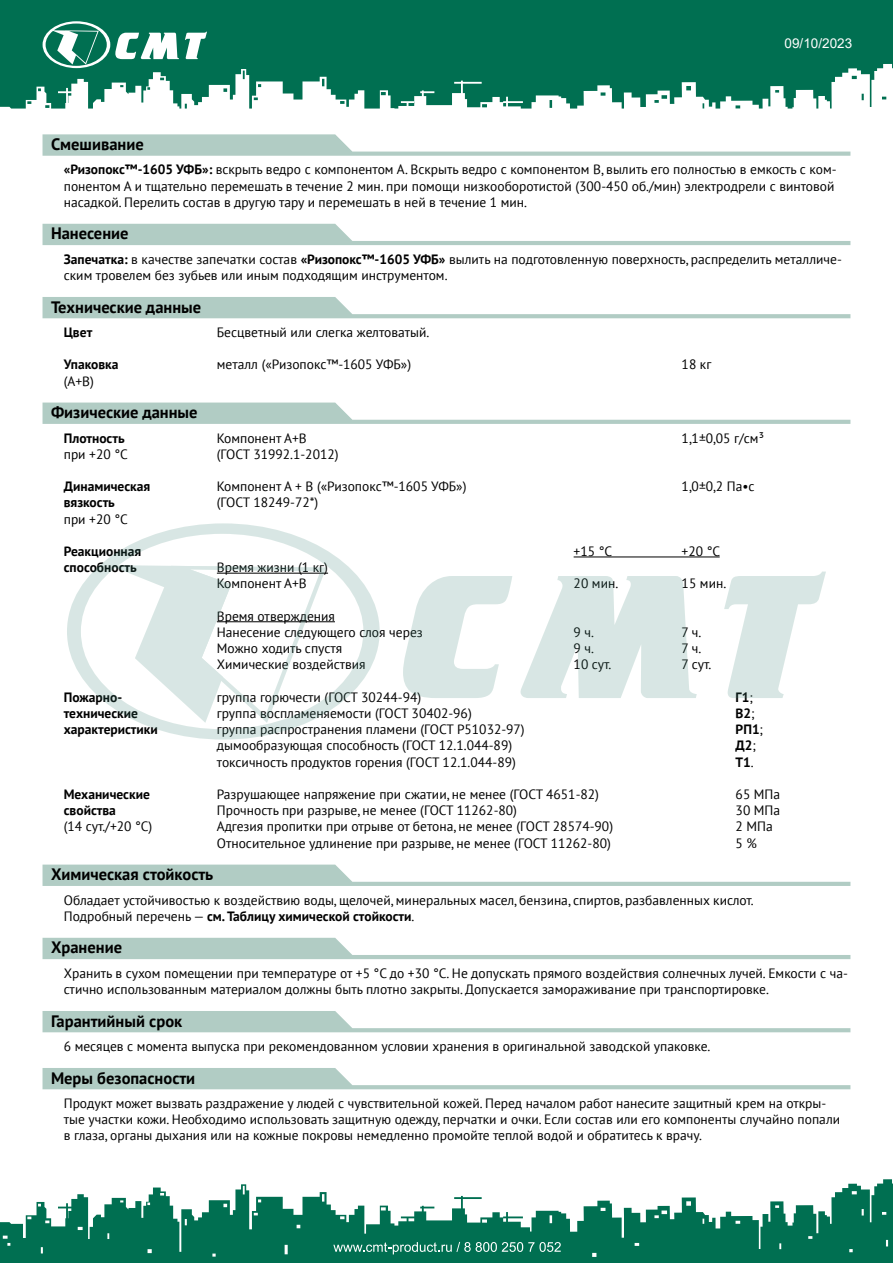
<style>
.page{position:relative;width:893px;height:1263px;background:#fff}
.page>*{position:absolute;margin:0;border:0;box-sizing:border-box;transform-origin:0 0}
.t1{font:700 16.5px "PT Sans";color:#000}
.t2{font:13.5px/16.2px "PT Sans";color:#000}
.t3{font:700 13.5px/16.2px "PT Sans";color:#000}
.t4{font:13.5px "Arial";color:#fff}
.s1{font-weight:700}
.s2{font-weight:400}
</style>
<div class="page">
<svg style="left:0;top:0;width:893px;height:109px;background:#25846a"></svg>
<svg style="left:0;top:1179px;width:893px;height:84px;fill:#006f51"></svg>
<svg style="left:185px;top:32px;width:22px;height:27px"></svg>
<svg style="left:43px;top:21px;width:136px;height:47px"></svg>
<svg style="left:333px;top:1242px;width:228px;height:12px;background:#398f78"></svg>
<svg style="left:43px;top:297px;width:807px;height:21px"></svg>
<svg style="left:43px;top:224px;width:807px;height:21px"></svg>
<svg style="left:43px;top:134px;width:807px;height:22px"></svg>
<svg style="left:43px;top:403px;width:807px;height:21px"></svg>
<hr style="left:574px;top:557px;width:146px;height:1px;background:#000">
<svg style="left:43px;top:938px;width:807px;height:21px"></svg>
<svg style="left:43px;top:1011px;width:807px;height:21px"></svg>
<svg style="left:43px;top:1068px;width:807px;height:21px"></svg>
<svg style="left:43px;top:864px;width:807px;height:22px"></svg>
<svg style="left:403px;top:576px;width:109px;height:122px"></svg>
<svg style="left:521px;top:576px;width:176px;height:122px"></svg>
<svg style="left:724px;top:572px;width:102px;height:126px"></svg>
<svg style="left:67px;top:523px;width:313px;height:217px"></svg>
<svg style="left:109px;top:565px;width:217px;height:158px"></svg>
<p class="t1" style="left:51px;top:133px;width:94px">Смешивание</p>
<p class="t4" style="left:785px;top:34px;width:69px">09/10/2023</p>
<p class="t2" style="left:64px;top:161px;width:774px"><span class="s1">«Ризопокс™-1605 УФБ»:</span> вскрыть ведро с компонентом А. Вскрыть ведро с компонентом В, вылить его полностью в емкость с ком&shy;понентом А и тщательно перемешать в течение 2 мин. при помощи низкооборотистой (300-450 об./мин) электродрели с винтовой насадкой. Перелить состав в другую тару и перемешать в ней в течение 1 мин.</p>
<p class="t1" style="left:51px;top:223px;width:79px">Нанесение</p>
<p class="t2" style="left:64px;top:251px;width:780px"><span class="s1">Запечатка:</span> в качестве запечатки состав <span class="s1">«Ризопокс™-1605 УФБ»</span> вылить на подготовленную поверхность, распределить металличе&shy;ским тровелем без зубьев или иным подходящим инструментом.</p>
<p class="t1" style="left:51px;top:296px;width:152px">Технические данные</p>
<p class="t3" style="left:64px;top:324px;width:30px">Цвет</p>
<p class="t3" style="left:64px;top:356px;width:56px">Упаковка</p>
<p class="t2" style="left:64px;top:372px;width:32px">(А+В)</p>
<p class="t1" style="left:51px;top:401px;width:148px">Физические данные</p>
<p class="t3" style="left:64px;top:429px;width:62px">Плотность</p>
<p class="t2" style="left:64px;top:446px;width:66px">при +20 °С</p>
<p class="t3" style="left:64px;top:478px;width:88px">Динамическая вязкость</p>
<p class="t2" style="left:64px;top:510px;width:66px">при +20 °С</p>
<p class="t3" style="left:64px;top:543px;width:79px">Реакционная способность</p>
<p class="t3" style="left:64px;top:689px;width:96px">Пожарно&shy;технические характеристики</p>
<p class="t3" style="left:64px;top:786px;width:88px">Механические свойства</p>
<p class="t2" style="left:64px;top:818px;width:90px">(14 сут./+20 °С)</p>
<p class="t2" style="left:217px;top:324px;width:214px">Бесцветный или слегка желтоватый.</p>
<p class="t2" style="left:217px;top:356px;width:196px">металл («Ризопокс™-1605 УФБ»)</p>
<p class="t2" style="left:682px;top:356px;width:31px">18 кг</p>
<p class="t2" style="left:217px;top:429px;width:91px">Компонент А+В</p>
<p class="t2" style="left:682px;top:429px;width:84px">1,1±0,05 г/см³</p>
<p class="t2" style="left:217px;top:446px;width:123px">(ГОСТ 31992.1-2012)</p>
<p class="t2" style="left:217px;top:478px;width:251px">Компонент А + В («Ризопокс™-1605 УФБ»)</p>
<p class="t2" style="left:682px;top:478px;width:74px">1,0±0,2 Па•с</p>
<p class="t2" style="left:217px;top:494px;width:103px">(ГОСТ 18249-72*)</p>
<p class="t2" style="left:574px;top:543px;width:40px">+15 °С</p>
<p class="t2" style="left:682px;top:543px;width:40px">+20 °С</p>
<p class="t2" style="left:217px;top:559px;width:113px">Время жизни (1 кг)<br>Компонент А+В</p>
<p class="t2" style="left:574px;top:575px;width:46px">20 мин.</p>
<p class="t2" style="left:682px;top:575px;width:46px">15 мин.</p>
<p class="t2" style="left:217px;top:608px;width:207px">Время отверждения<br>Нанесение следующего слоя через</p>
<p class="t2" style="left:574px;top:624px;width:22px">9 ч.</p>
<p class="t2" style="left:682px;top:624px;width:21px">7 ч.</p>
<p class="t2" style="left:217px;top:640px;width:127px">Можно ходить спустя</p>
<p class="t2" style="left:574px;top:640px;width:22px">9 ч.</p>
<p class="t2" style="left:682px;top:640px;width:21px">7 ч.</p>
<p class="t2" style="left:217px;top:656px;width:150px">Химические воздействия</p>
<p class="t2" style="left:574px;top:656px;width:39px">10 сут.</p>
<p class="t2" style="left:682px;top:656px;width:31px">7 сут.</p>
<p class="t2" style="left:217px;top:689px;width:206px">группа горючести (ГОСТ 30244-94)</p>
<p class="t3" style="left:736px;top:689px;width:19px">Г1<span class="s2">;</span></p>
<p class="t2" style="left:217px;top:705px;width:256px">группа воспламеняемости (ГОСТ 30402-96)</p>
<p class="t3" style="left:736px;top:705px;width:21px">В2<span class="s2">;</span></p>
<p class="t2" style="left:217px;top:721px;width:309px">группа распространения пламени (ГОСТ Р51032-97)</p>
<p class="t3" style="left:736px;top:721px;width:29px">РП1<span class="s2">;</span></p>
<p class="t2" style="left:217px;top:737px;width:297px">дымообразующая способность (ГОСТ 12.1.044-89)</p>
<p class="t3" style="left:736px;top:737px;width:22px">Д2<span class="s2">;</span></p>
<p class="t2" style="left:217px;top:753px;width:301px">токсичность продуктов горения (ГОСТ 12.1.044-89)</p>
<p class="t3" style="left:736px;top:753px;width:20px">Т1<span class="s2">.</span></p>
<p class="t2" style="left:217px;top:786px;width:384px">Разрушающее напряжение при сжатии, не менее (ГОСТ 4651-82)</p>
<p class="t2" style="left:736px;top:786px;width:46px">65 МПа</p>
<p class="t2" style="left:217px;top:802px;width:302px">Прочность при разрыве, не менее (ГОСТ 11262-80)</p>
<p class="t2" style="left:736px;top:802px;width:46px">30 МПа</p>
<p class="t2" style="left:217px;top:818px;width:398px">Адгезия пропитки при отрыве от бетона, не менее (ГОСТ 28574-90)</p>
<p class="t2" style="left:736px;top:818px;width:39px">2 МПа</p>
<p class="t2" style="left:217px;top:834px;width:396px">Относительное удлинение при разрыве, не менее (ГОСТ 11262-80)</p>
<p class="t2" style="left:736px;top:834px;width:23px">5 %</p>
<p class="t1" style="left:51px;top:863px;width:164px">Химическая стойкость</p>
<p class="t2" style="left:64px;top:891px;width:691px">Обладает устойчивостью к воздействию воды, щелочей, минеральных масел, бензина, спиртов, разбавленных кислот.<br>Подробный перечень — <span class="s1">см. Таблицу химической стойкости</span>.</p>
<p class="t1" style="left:51px;top:936px;width:73px">Хранение</p>
<p class="t2" style="left:64px;top:964px;width:786px">Хранить в сухом помещении при температуре от +5 °С до +30 °С. Не допускать прямого воздействия солнечных лучей. Емкости с ча&shy;стично использованным материалом должны быть плотно закрыты. Допускается замораживание при транспортировке.</p>
<p class="t1" style="left:51px;top:1010px;width:133px">Гарантийный срок</p>
<p class="t2" style="left:64px;top:1038px;width:648px">6 месяцев с момента выпуска при рекомендованном условии хранения в оригинальной заводской упаковке.</p>
<p class="t1" style="left:51px;top:1067px;width:146px">Меры безопасности</p>
<p class="t2" style="left:64px;top:1095px;width:778px">Продукт может вызвать раздражение у людей с чувствительной кожей. Перед началом работ нанесите защитный крем на откры&shy;тые участки кожи. Необходимо использовать защитную одежду, перчатки и очки. Если состав или его компоненты случайно попали в глаза, органы дыхания или на кожные покровы немедленно промойте теплой водой и обратитесь к врачу.</p>
</div>
